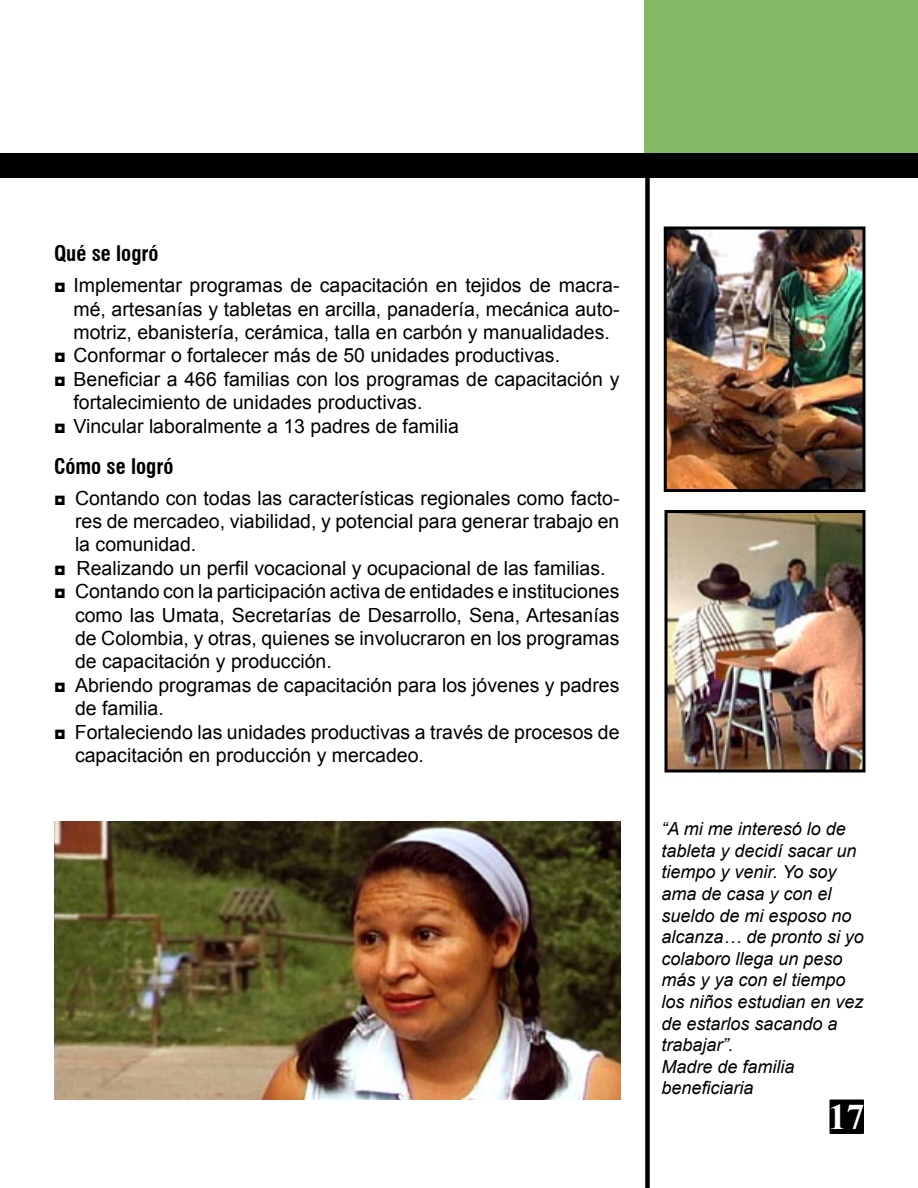
<style>
.page{position:relative;width:918px;height:1188px;background:#fff}
.page>*{position:absolute;margin:0;border:0;box-sizing:border-box;transform-origin:0 0}
.t1{font:700 36px "Times New Roman";color:#fff}
.t2{font:700 condensed 21px "Swiss 721 BT";color:#000}
.t3{font:19.5px/23.4px "Arial";color:#000;text-align:justify}
.t4{font:italic 18px/21.6px "Arial";color:#000}
</style>
<div class="page">
<div style="left:644px;top:0;width:274px;height:160px;background:#83b864"></div>
<div style="left:645px;top:158px;width:5px;height:1030px;background:#000"></div>
<div style="left:0;top:153px;width:918px;height:24px;background:#000"></div>
<div style="left:830px;top:1100px;width:33px;height:33px;background:#000"></div>
<div style="left:830px;top:1100px;width:34px;height:34px;border:2px solid #000"></div>
<img style="left:668px;top:514px;width:194px;height:254px">
<div style="left:664px;top:510px;width:202px;height:262px;border:3px solid #000"></div>
<img style="left:668px;top:230px;width:194px;height:258px">
<div style="left:664px;top:226px;width:202px;height:266px;border:3px solid #000"></div>
<img style="left:54px;top:822px;width:567px;height:278px">
<p class="t2" style="left:54px;top:241px;width:106px">Qué se logró</p>
<p class="t3" style="left:74px;top:274px;width:547px;text-indent:-20px">◘ Implementar programas de capacitación en tejidos de macra&shy;mé, artesanías y tabletas en arcilla, panadería, mecánica auto&shy;motriz, ebanistería, cerámica, talla en carbón y manualidades.</p>
<p class="t3" style="left:54px;top:344px;width:508px">◘ Conformar o fortalecer más de 50 unidades productivas.</p>
<p class="t3" style="left:74px;top:368px;width:547px;text-indent:-20px">◘ Beneficiar a 466 familias con los programas de capacitación y fortalecimiento de unidades productivas.</p>
<p class="t3" style="left:54px;top:414px;width:406px">◘ Vincular laboralmente a 13 padres de familia</p>
<p class="t2" style="left:54px;top:454px;width:121px">Cómo se logró</p>
<p class="t3" style="left:75px;top:486px;width:546px;text-indent:-21px">◘ Contando con todas las características regionales como facto&shy;res de mercadeo, viabilidad, y potencial para generar trabajo en la comunidad.</p>
<p class="t3" style="left:54px;top:557px;width:553px">◘ Realizando un perfil vocacional y ocupacional de las familias.</p>
<p class="t3" style="left:75px;top:580px;width:546px;text-indent:-21px">◘ Contando con la participación activa de entidades e instituciones como las Umata, Secretarías de Desarrollo, Sena, Artesanías de Colombia, y otras, quienes se involucraron en los programas de capacitación y producción.</p>
<p class="t3" style="left:75px;top:674px;width:546px;text-indent:-21px">◘ Abriendo programas de capacitación para los jóvenes y padres de familia.</p>
<p class="t3" style="left:75px;top:720px;width:546px;text-indent:-21px">◘ Fortaleciendo las unidades productivas a través de procesos de capacitación en producción y mercadeo.</p>
<p class="t4" style="left:662px;top:818px;width:204px">“A mi me interesó lo de tableta y decidí sacar un tiempo y venir. Yo soy ama de casa y con el sueldo de mi esposo no alcanza… de pronto si yo colaboro llega un peso más y ya con el tiempo los niños estudian en vez de estarlos sacando a trabajar”.</p>
<p class="t4" style="left:662px;top:1056px;width:135px">Madre de familia beneficiaria</p>
<h1 class="t1" style="left:829px;top:1092px;width:37px">17</h1>
</div>
